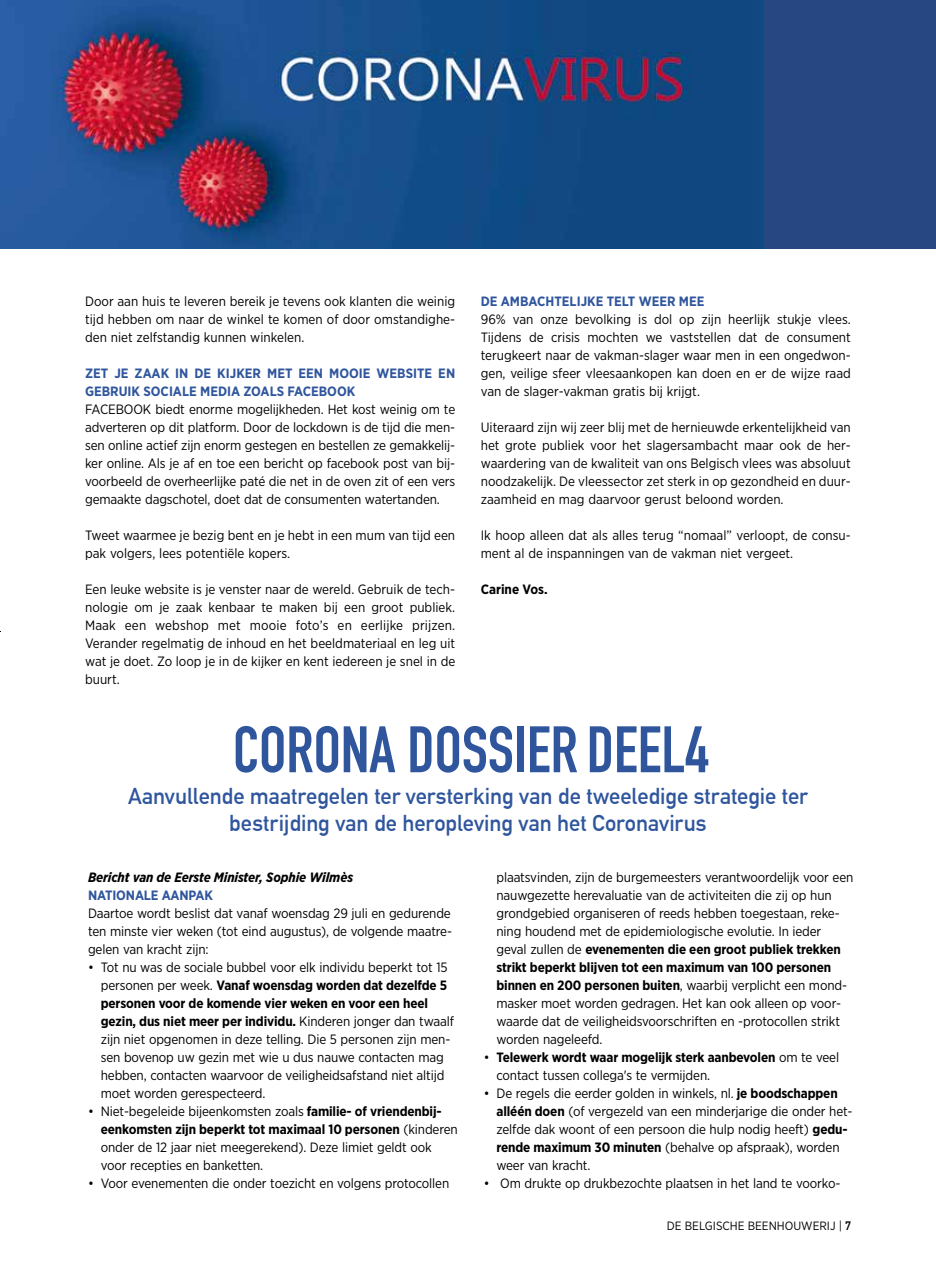
<style>
.page{position:relative;width:936px;height:1263px;background:#fff}
.page>*{position:absolute;margin:0;border:0;box-sizing:border-box;transform-origin:0 0}
.t1{font:700 64.5px "DIN Condensed";color:#2f569d}
.t2{font:700 22.5px/27px "DIN Alternate";letter-spacing:-.005em;color:#2f569d;text-align:center}
.t3{font:13.5px/18px "Gotham Narrow";letter-spacing:-.01em;color:#000}
.t4{font:700 13.5px/18px "Gotham Narrow";color:#2f569d}
.t5{font:italic 700 13.5px "Gotham Narrow";letter-spacing:-.01em;color:#000}
.t6{font:700 13.5px "Gotham Narrow";color:#000}
.t7{font:12px "Gotham Narrow";color:#000}
.s1{font-weight:700}
.s2{font-family:"DIN Alternate";font-weight:700}
</style>
<div class="page">
<div style="left:0;top:0;width:935px;height:249px;background:#274782"></div>
<img style="left:0;top:0;width:763px;height:249px">
<p class="t3" style="left:85px;top:292px;width:371px;text-align:justify">Door aan huis te leveren bereik je tevens ook klanten die weinig tijd hebben om naar de winkel te komen of door omstandighe&shy;den niet zelfstandig kunnen winkelen.</p>
<p class="t4" style="left:85px;top:364px;width:371px">ZET JE ZAAK IN DE KIJKER MET EEN MOOIE WEBSITE EN<br>GEBRUIK SOCIALE MEDIA ZOALS FACEBOOK</p>
<p class="t3" style="left:85px;top:400px;width:371px;text-align:justify">FACEBOOK biedt enorme mogelijkheden. Het kost weinig om te adverteren op dit platform. Door de lockdown is de tijd die men&shy;sen online actief zijn enorm gestegen en bestellen ze gemakkelij&shy;ker online. Als je af en toe een bericht op facebook post van bij&shy;voorbeeld de overheerlijke paté die net in de oven zit of een vers gemaakte dagschotel, doet dat de consumenten watertanden.</p>
<p class="t3" style="left:85px;top:526px;width:371px">Tweet waarmee je bezig bent en je hebt in een mum van tijd een pak volgers, lees potentiële kopers.</p>
<p class="t3" style="left:85px;top:580px;width:371px;text-align:justify">Een leuke website is je venster naar de wereld. Gebruik de tech&shy;nologie om je zaak kenbaar te maken bij een groot publiek.<br>Maak een webshop met mooie foto’s en eerlijke prijzen.<br>Verander regelmatig de inhoud en het beeldmateriaal en leg uit wat je doet. Zo loop je in de kijker en kent iedereen je snel in de buurt.</p>
<p class="t4" style="left:480px;top:292px;width:225px">DE AMBACHTELIJKE TELT WEER MEE</p>
<p class="t3" style="left:480px;top:310px;width:371px;text-align:justify">96% van onze bevolking is dol op zijn heerlijk stukje vlees.<br>Tijdens de crisis mochten we vaststellen dat de consument terugkeert naar de vakman-slager waar men in een ongedwon&shy;gen, veilige sfeer vleesaankopen kan doen en er de wijze raad van de slager-vakman gratis bij krijgt.</p>
<p class="t3" style="left:480px;top:418px;width:371px;text-align:justify">Uiteraard zijn wij zeer blij met de hernieuwde erkentelijkheid van het grote publiek voor het slagersambacht maar ook de her&shy;waardering van de kwaliteit van ons Belgisch vlees was absoluut noodzakelijk. De vleessector zet sterk in op gezondheid en duur&shy;zaamheid en mag daarvoor gerust beloond worden.</p>
<p class="t3" style="left:480px;top:526px;width:371px">Ik hoop alleen dat als alles terug “nomaal” verloopt, de consu&shy;ment al de inspanningen van de vakman niet vergeet.</p>
<p class="t6" style="left:480px;top:580px;width:68px">Carine Vos.</p>
<h1 class="t1" style="left:233px;top:712px;width:477px">CORONA DOSSIER DEEL4</h1>
<h2 class="t2" style="left:128px;top:781px;width:681px">Aanvullende maatregelen ter versterking van de tweeledige strategie ter bestrijding van de heropleving van het Coronavirus</h2>
<p class="t5" style="left:88px;top:869px;width:266px">Bericht van de Eerste Minister, Sophie Wilmès</p>
<p class="t4" style="left:88px;top:886px;width:126px">NATIONALE AANPAK</p>
<p class="t3" style="left:88px;top:904px;width:365px;text-align:justify">Daartoe wordt beslist dat vanaf woensdag 29 juli en gedurende ten minste vier weken (tot eind augustus), de volgende maatre&shy;gelen van kracht zijn:</p>
<p class="t3" style="left:101px;top:958px;width:355px;text-indent:-13px">• Tot nu was de sociale bubbel voor elk individu beperkt tot 15 personen per week. <span class="s1">Vanaf woensdag worden dat dezelfde 5 personen voor de komende vier weken en voor een heel gezin, dus niet meer per individu.</span> Kinderen jonger dan twaalf zijn niet opgenomen in deze telling. Die 5 personen zijn men&shy;sen bovenop uw gezin met wie u dus nauwe contacten mag hebben, contacten waarvoor de veiligheidsafstand niet altijd moet worden gerespecteerd.</p>
<p class="t3" style="left:101px;top:1102px;width:358px;text-indent:-13px">• Niet-begeleide bijeenkomsten zoals <span class="s1">familie- of vriendenbij&shy;eenkomsten zijn beperkt tot maximaal 10 personen</span> (kinderen onder de 12 jaar niet meegerekend). Deze limiet geldt ook voor recepties en banketten.</p>
<p class="t3" style="left:88px;top:1174px;width:363px">• Voor evenementen die onder toezicht en volgens protocollen</p>
<p class="t3" style="left:496px;top:868px;width:358px">plaatsvinden, zijn de burgemeesters verantwoordelijk voor een nauwgezette herevaluatie van de activiteiten die zij op hun grondgebied organiseren of reeds hebben toegestaan, reke&shy;ning houdend met de epidemiologische evolutie. In ieder geval zullen de <span class="s1">evenementen die een groot publiek trekken strikt beperkt blijven tot een maximum van 100 personen binnen en 200 personen buiten</span>, waarbij verplicht een mond&shy;masker moet worden gedragen. Het kan ook alleen op voor&shy;waarde dat de veiligheidsvoorschriften en -protocollen strikt worden nageleefd.</p>
<p class="t3" style="left:496px;top:1048px;width:344px;text-indent:-13px">• <span class="s1">Telewerk wordt waar mogelijk sterk aanbevolen</span> om te veel contact tussen collega's te vermijden.</p>
<p class="t3" style="left:496px;top:1084px;width:357px;text-indent:-13px">• De regels die eerder golden in winkels, nl. <span class="s1">je boodschappen alléén doen</span> (of vergezeld van een minderjarige die onder het&shy;zelfde dak woont of een persoon die hulp nodig heeft) <span class="s1">gedu&shy;rende maximum 30 minuten</span> (behalve op afspraak), worden weer van kracht.</p>
<p class="t3" style="left:483px;top:1174px;width:358px">• Om drukte op drukbezochte plaatsen in het land te voorko-</p>
<p class="t7" style="left:667px;top:1218px;width:185px">DE BELGISCHE BEENHOUWERIJ | <span class="s2">7</span></p>
</div>
